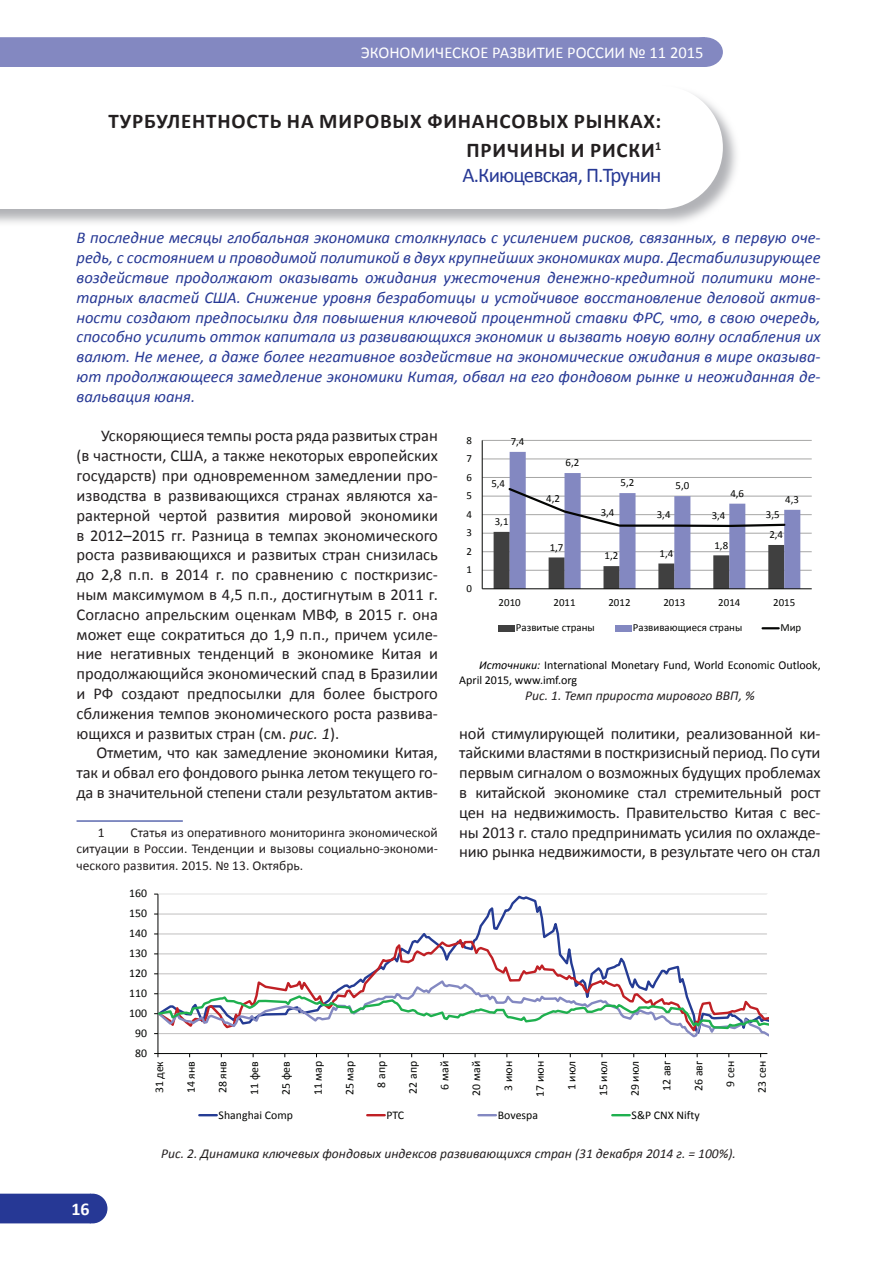
<style>
.page{position:relative;width:893px;height:1263px;background:#fff}
.page>*{position:absolute;margin:0;border:0;box-sizing:border-box;transform-origin:0 0}
.t1{font:700 21px/28.8px "Calibri";letter-spacing:.04em;color:#231f20;text-align:right}
.t2{font:21px "Calibri";letter-spacing:-.04em;color:#263895}
.t3{font:700 18px "Calibri";color:#fff}
.t4{font:16.5px/19.8px "Calibri";letter-spacing:-.01em;color:#231f20;text-align:justify}
.t5{font:italic 16.5px/19.8px "Calibri";color:#263895;text-align:justify}
.t6{font:16.5px "Calibri";color:#fff}
.t7{font:13.5px/16.2px "Calibri";color:#231f20;text-align:justify}
.t8{font:italic 13.5px "Calibri";color:#231f20}
.t9{font:12px/14.4px "Calibri";color:#000}
.t10{font:11.7px "Calibri";color:#040503}
.t11{font:10.95px "Calibri";color:#040503}
.s1{font-style:italic}
</style>
<div class="page">
<div style="left:687px;top:38px;width:35px;height:28px;background:#8388c1;border-radius:50%"></div>
<div style="left:687px;top:37px;width:36px;height:30px;border:2px solid #8388c1;border-radius:50%"></div>
<div style="left:0;top:37px;width:705px;height:30px;background:#8388c1"></div>
<div style="left:78px;top:1194px;width:29px;height:29px;background:#263895;border-radius:50%"></div>
<div style="left:78px;top:1194px;width:29px;height:29px;border:2px solid #263895;border-radius:50%"></div>
<div style="left:0;top:1194px;width:91px;height:29px;background:#263895"></div>
<hr style="left:77px;top:820px;width:106px;height:1px;background:#263895">
<hr style="left:482px;top:570px;width:330px;height:1px;background:#a6a6a5">
<hr style="left:482px;top:551px;width:330px;height:1px;background:#a6a6a5">
<hr style="left:482px;top:533px;width:330px;height:1px;background:#a6a6a5">
<hr style="left:482px;top:514px;width:330px;height:1px;background:#a6a6a5">
<hr style="left:482px;top:496px;width:330px;height:1px;background:#a6a6a5">
<hr style="left:482px;top:477px;width:330px;height:1px;background:#a6a6a5">
<hr style="left:482px;top:459px;width:330px;height:1px;background:#a6a6a5">
<hr style="left:482px;top:440px;width:330px;height:1px;background:#a6a6a5">
<hr style="left:482px;top:440px;width:1px;height:149px;background:#040503">
<hr style="left:482px;top:588px;width:330px;height:1px;background:#040503">
<svg style="left:494px;top:452px;width:306px;height:137px"></svg>
<div style="left:498px;top:625px;width:16px;height:6px;background:#404040"></div>
<div style="left:615px;top:625px;width:16px;height:6px;background:#8388c1"></div>
<svg style="left:763px;top:627px;width:16px;height:2px"></svg>
<hr style="left:158px;top:894px;width:1px;height:159px;background:#040503">
<hr style="left:158px;top:1053px;width:609px;height:1px;background:#040503">
<svg style="left:154px;top:1053px;width:5px;height:4px"></svg>
<svg style="left:158px;top:894px;width:609px;height:41px"></svg>
<svg style="left:158px;top:935px;width:609px;height:38px"></svg>
<svg style="left:154px;top:973px;width:614px;height:67px"></svg>
<svg style="left:199px;top:1114px;width:18px;height:2px"></svg>
<svg style="left:367px;top:1114px;width:18px;height:2px"></svg>
<svg style="left:478px;top:1114px;width:18px;height:2px"></svg>
<svg style="left:612px;top:1114px;width:18px;height:2px"></svg>
<svg style="left:0;top:94px;width:737px;height:129px"></svg>
<div style="left:600px;top:86px;width:123px;height:123px;background:#fff;border-radius:50%"></div>
<div style="left:0;top:86px;width:661px;height:123px;background:#fff"></div>
<p class="t6" style="left:361px;top:42px;width:344px">ЭКОНОМИЧЕСКОЕ РАЗВИТИЕ РОССИИ № 11 2015</p>
<p class="t1" style="left:108px;top:107px;width:555px">Турбулентность на мировых финансовых рынках: причины и риски<sup>1</sup></p>
<p class="t2" style="left:462px;top:162px;width:201px">А.Киюцевская, П.Трунин</p>
<p class="t5" style="left:76px;top:227px;width:746px">В последние месяцы глобальная экономика столкнулась с усилением рисков, связанных, в первую оче&shy;редь, с состоянием и проводимой политикой в двух крупнейших экономиках мира. Дестабилизирующее воздействие продолжают оказывать ожидания ужесточения денежно-кредитной политики моне&shy;тарных властей США. Снижение уровня безработицы и устойчивое восстановление деловой актив&shy;ности создают предпосылки для повышения ключевой процентной ставки ФРС, что, в свою очередь, способно усилить отток капитала из развивающихся экономик и вызвать новую волну ослабления их валют. Не менее, а даже более негативное воздействие на экономические ожидания в мире оказыва&shy;ют продолжающееся замедление экономики Китая, обвал на его фондовом рынке и неожиданная де&shy;вальвация юаня.</p>
<p class="t4" style="left:77px;top:426px;width:363px;text-indent:20px"><sup>1</sup>Ускоряющиеся темпы роста ряда развитых стран (в частности, США, а также некоторых европейских государств) при одновременном замедлении про&shy;изводства в развивающихся странах являются ха&shy;рактерной чертой развития мировой экономики в 2012–2015 гг. Разница в темпах экономического роста развивающихся и развитых стран снизилась до 2,8 п.п. в 2014 г. по сравнению с посткризис&shy;ным максимумом в 4,5 п.п., достигнутым в 2011 г.<br>Согласно апрельским оценкам МВФ, в 2015 г. она может еще сократиться до 1,9 п.п., причем усиле&shy;ние негативных тенденций в экономике Китая и продолжающийся экономический спад в Бразилии и РФ создают предпосылки для более быстрого сближения темпов экономического роста развива&shy;ющихся и развитых стран (см. <span class="s1">рис. 1</span>).</p>
<p class="t4" style="left:77px;top:743px;width:363px;text-indent:20px">Отметим, что как замедление экономики Китая, так и обвал его фондового рынка летом текущего го&shy;да в значительной степени стали результатом актив-</p>
<p class="t7" style="left:98px;top:825px;width:8px">1</p>
<p class="t7" style="left:77px;top:825px;width:363px;text-indent:54px">Статья из оперативного мониторинга экономической ситуации в России. Тенденции и вызовы социально-экономи&shy;ческого развития. 2015. № 13. Октябрь.</p>
<p class="t10" style="left:129px;top:886px;width:19px">160</p>
<p class="t10" style="left:129px;top:906px;width:19px">150</p>
<p class="t10" style="left:129px;top:926px;width:19px">140</p>
<p class="t10" style="left:129px;top:946px;width:19px">130</p>
<p class="t10" style="left:129px;top:966px;width:19px">120</p>
<p class="t10" style="left:129px;top:986px;width:19px">110</p>
<p class="t10" style="left:129px;top:1006px;width:19px">100</p>
<p class="t10" style="left:135px;top:1026px;width:13px">90</p>
<p class="t10" style="left:135px;top:1045px;width:13px">80</p>
<p class="t11" style="left:467px;top:433px;width:7px">8</p>
<p class="t11" style="left:511px;top:435px;width:15px">7,4</p>
<p class="t11" style="left:466px;top:451px;width:7px">7</p>
<p class="t11" style="left:566px;top:456px;width:15px">6,2</p>
<p class="t11" style="left:466px;top:470px;width:7px">6</p>
<p class="t11" style="left:466px;top:489px;width:7px">5</p>
<p class="t11" style="left:491px;top:476px;width:15px">5,4</p>
<p class="t11" style="left:546px;top:492px;width:15px">4,2</p>
<p class="t11" style="left:620px;top:476px;width:15px">5,2</p>
<p class="t11" style="left:675px;top:479px;width:15px">5,0</p>
<p class="t11" style="left:730px;top:486px;width:15px">4,6</p>
<p class="t11" style="left:785px;top:492px;width:15px">4,3</p>
<p class="t11" style="left:466px;top:507px;width:7px">4</p>
<p class="t11" style="left:495px;top:515px;width:15px">3,1</p>
<p class="t11" style="left:601px;top:505px;width:15px">3,4</p>
<p class="t11" style="left:657px;top:508px;width:15px">3,4</p>
<p class="t11" style="left:712px;top:508px;width:15px">3,4</p>
<p class="t11" style="left:766px;top:507px;width:15px">3,5</p>
<p class="t11" style="left:466px;top:526px;width:7px">3</p>
<p class="t11" style="left:466px;top:544px;width:7px">2</p>
<p class="t11" style="left:550px;top:540px;width:15px">1,7</p>
<p class="t11" style="left:605px;top:549px;width:15px">1,2</p>
<p class="t11" style="left:659px;top:546px;width:15px">1,4</p>
<p class="t11" style="left:714px;top:538px;width:15px">1,8</p>
<p class="t11" style="left:769px;top:528px;width:15px">2,4</p>
<p class="t11" style="left:466px;top:563px;width:7px">1</p>
<p class="t11" style="left:466px;top:581px;width:7px">0</p>
<p class="t11" style="left:499px;top:596px;width:24px">2010</p>
<p class="t11" style="left:553px;top:596px;width:24px">2011</p>
<p class="t11" style="left:608px;top:596px;width:24px">2012</p>
<p class="t11" style="left:663px;top:596px;width:24px">2013</p>
<p class="t11" style="left:718px;top:596px;width:24px">2014</p>
<p class="t11" style="left:773px;top:596px;width:24px">2015</p>
<p class="t11" style="left:516px;top:621px;width:80px">Развитые страны</p>
<p class="t11" style="left:633px;top:621px;width:111px">Развивающиеся страны</p>
<p class="t11" style="left:780px;top:621px;width:22px">Мир</p>
<p class="t9" style="left:459px;top:658px;width:363px;text-indent:20px"><span class="s1">Источники:</span> International Monetary Fund, World Economic Outlook,<br>April 2015, www.imf.org</p>
<p class="t8" style="left:525px;top:686px;width:231px">Рис. 1. Темп прироста мирового ВВП, %</p>
<p class="t4" style="left:459px;top:723px;width:363px">ной стимулирующей политики, реализованной ки&shy;тайскими властями в посткризисный период. По сути первым сигналом о возможных будущих проблемах в китайской экономике стал стремительный рост цен на недвижимость. Правительство Китая с вес&shy;ны 2013 г. стало предпринимать усилия по охлажде&shy;нию рынка недвижимости, в результате чего он стал</p>
<p class="t3" style="left:71px;top:1198px;width:20px">16</p>
<p class="t10" style="left:152px;top:1093px;width:34px;rotate:-90deg">31 дек</p>
<p class="t10" style="left:184px;top:1093px;width:34px;rotate:-90deg">14 янв</p>
<p class="t10" style="left:215px;top:1093px;width:34px;rotate:-90deg">28 янв</p>
<p class="t10" style="left:247px;top:1094px;width:35px;rotate:-90deg">11 фев</p>
<p class="t10" style="left:279px;top:1094px;width:35px;rotate:-90deg">25 фев</p>
<p class="t10" style="left:310px;top:1095px;width:36px;rotate:-90deg">11 мар</p>
<p class="t10" style="left:342px;top:1095px;width:36px;rotate:-90deg">25 мар</p>
<p class="t10" style="left:374px;top:1087px;width:28px;rotate:-90deg">8 апр</p>
<p class="t10" style="left:406px;top:1094px;width:34px;rotate:-90deg">22 апр</p>
<p class="t10" style="left:437px;top:1089px;width:30px;rotate:-90deg">6 май</p>
<p class="t10" style="left:469px;top:1095px;width:36px;rotate:-90deg">20 май</p>
<p class="t10" style="left:501px;top:1091px;width:31px;rotate:-90deg">3 июн</p>
<p class="t10" style="left:532px;top:1097px;width:37px;rotate:-90deg">17 июн</p>
<p class="t10" style="left:564px;top:1090px;width:31px;rotate:-90deg">1 июл</p>
<p class="t10" style="left:596px;top:1096px;width:37px;rotate:-90deg">15 июл</p>
<p class="t10" style="left:628px;top:1096px;width:37px;rotate:-90deg">29 июл</p>
<p class="t10" style="left:659px;top:1091px;width:31px;rotate:-90deg">12 авг</p>
<p class="t10" style="left:691px;top:1091px;width:31px;rotate:-90deg">26 авг</p>
<p class="t10" style="left:723px;top:1087px;width:27px;rotate:-90deg">9 сен</p>
<p class="t10" style="left:754px;top:1093px;width:33px;rotate:-90deg">23 сен</p>
<p class="t10" style="left:219px;top:1107px;width:76px">Shanghai Comp</p>
<p class="t10" style="left:386px;top:1107px;width:19px">РТС</p>
<p class="t10" style="left:498px;top:1107px;width:42px">Bovespa</p>
<p class="t10" style="left:632px;top:1107px;width:70px">S&amp;P CNX Nifty</p>
<p class="t8" style="left:161px;top:1145px;width:576px">Рис. 2. Динамика ключевых фондовых индексов развивающихся стран (31 декабря 2014 г. = 100%).</p>
</div>
